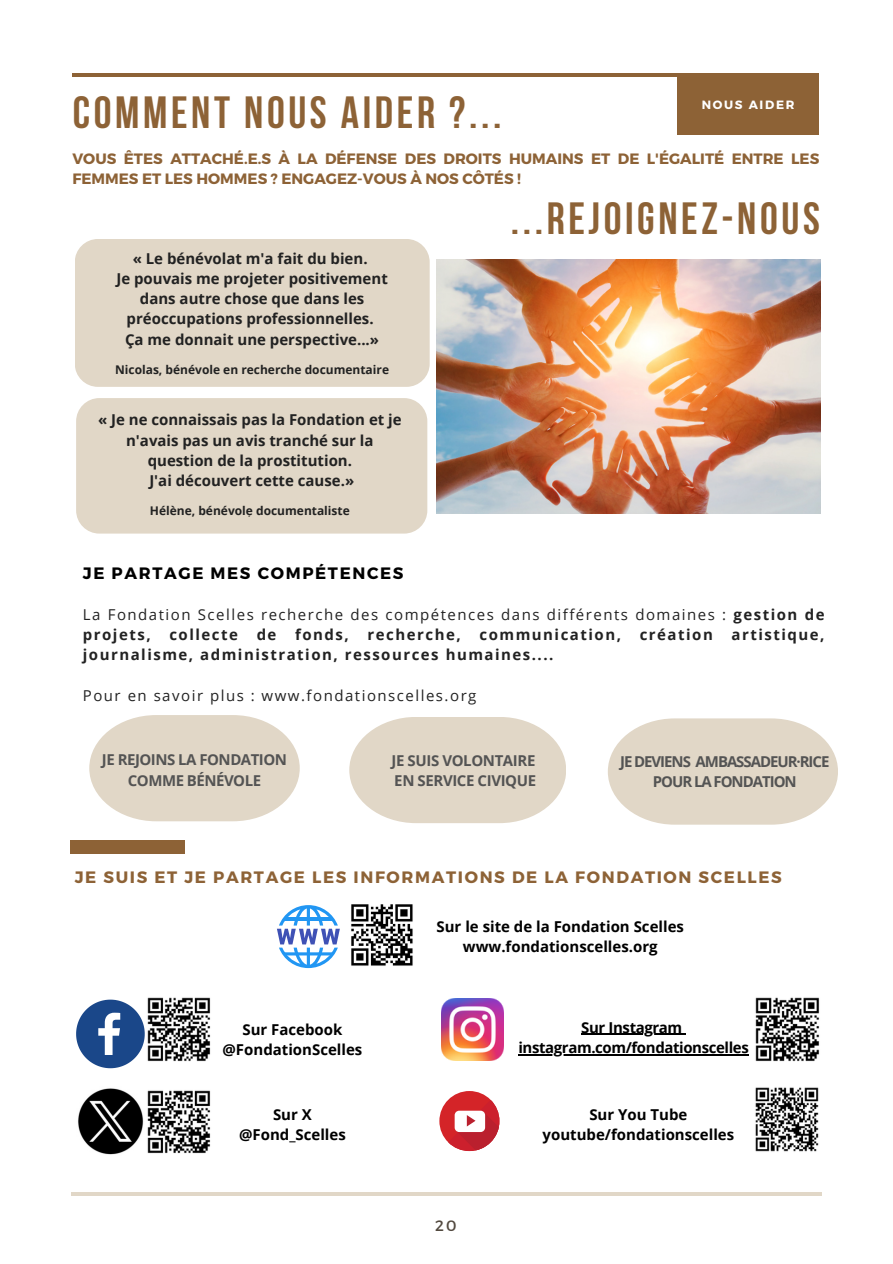
<style>
.page{position:relative;width:893px;height:1264px;background:#fff}
.page>*{position:absolute;margin:0;border:0;box-sizing:border-box;transform-origin:0 0}
.t1{font:700 45px "Bebas Neue";letter-spacing:.08em;color:#8d6236}
.t2{font:700 16.5px "Montserrat";letter-spacing:.1em;color:#8d6236}
.t3{font:700 16.5px "Montserrat";letter-spacing:.1em;color:#000}
.t4{font:700 15px/20.2px "Open Sans";color:#222;text-align:center}
.t5{font:700 15px "Open Sans";color:#000}
.t6{font:700 15px/20.2px "Montserrat";color:#8d6236}
.t7{font:700 15px/20.2px "Open Sans";letter-spacing:-.035em;color:#545454;text-align:center}
.t8{font:700 15px "Open Sans";letter-spacing:-.025em;color:#000}
.t9{font:15px "Open Sans";letter-spacing:.1em;color:#222}
.t10{font:700 15px "Open Sans";letter-spacing:-.07em;color:#545454}
.t11{font:15px "Montserrat";color:#52493f}
.t12{font:700 12px "Open Sans";color:#222}
.t13{font:700 12px "Montserrat";letter-spacing:.14em;color:#fff}
.t14{font:italic 700 3px "Montserrat";color:#000}
.s1{font-weight:400}
</style>
<div class="page">
<hr style="left:72px;top:73px;width:747px;height:4px;background:#8d6236">
<div style="left:677px;top:77px;width:142px;height:57px;background:#8d6236"></div>
<img style="left:436px;top:259px;width:384px;height:255px">
<div style="left:75px;top:239px;width:354px;height:148px;background:#e1d7c7;border-radius:23px"></div>
<svg style="left:89px;top:715px;width:211px;height:106px"></svg>
<svg style="left:349px;top:717px;width:217px;height:106px"></svg>
<svg style="left:608px;top:718px;width:230px;height:106px"></svg>
<div style="left:70px;top:840px;width:115px;height:14px;background:#8d6236"></div>
<svg style="left:277px;top:905px;width:63px;height:63px"></svg>
<img style="left:351px;top:904px;width:62px;height:62px">
<svg style="left:76px;top:999px;width:69px;height:69px"></svg>
<img style="left:147px;top:997px;width:64px;height:65px">
<img style="left:147px;top:1090px;width:64px;height:64px">
<div style="left:76px;top:398px;width:351px;height:135px;background:#e1d7c7;border-radius:23px"></div>
<img style="left:755px;top:997px;width:65px;height:65px">
<img style="left:441px;top:998px;width:62px;height:62px">
<img style="left:755px;top:1087px;width:64px;height:64px">
<svg style="left:439px;top:1090px;width:60px;height:61px"></svg>
<svg style="left:448px;top:1099px;width:52px;height:53px"></svg>
<hr style="left:72px;top:1192px;width:749px;height:3px;background:#e1d7c7">
<img style="left:78px;top:1088px;width:66px;height:67px">
<hr style="left:581px;top:1033px;width:101px;height:1px;background:#000">
<hr style="left:518px;top:1054px;width:230px;height:1px;background:#000">
<p class="t1" style="left:73px;top:95px;width:430px">COMMENT NOUS AIDER ?...</p>
<p class="t13" style="left:701px;top:97px;width:94px">NOUS AIDER</p>
<p class="t6" style="left:72px;top:148px;width:748px">VOUS ÊTES ATTACHÉ.E.S À LA DÉFENSE DES DROITS HUMAINS ET DE L'ÉGALITÉ ENTRE LES<br>FEMMES ET LES HOMMES ? ENGAGEZ-VOUS À NOS CÔTÉS !</p>
<p class="t4" style="left:133px;top:248px;width:236px">« Le bénévolat m'a fait du bien.</p>
<p class="t4" style="left:116px;top:268px;width:273px">Je pouvais me projeter positivement dans autre chose que dans les préoccupations professionnelles.</p>
<p class="t4" style="left:125px;top:329px;width:255px">Ça me donnait une perspective...»</p>
<p class="t12" style="left:115px;top:361px;width:275px">Nicolas, bénévole en recherche documentaire</p>
<p class="t4" style="left:98px;top:409px;width:305px">« Je ne connaissais pas la Fondation et je n'avais pas un avis tranché sur la question de la prostitution.</p>
<p class="t4" style="left:149px;top:470px;width:206px">J'ai découvert cette cause.»</p>
<p class="t12" style="left:150px;top:502px;width:201px">Hélène, bénévole documentaliste</p>
<p class="t14" style="left:248px;top:514px;width:3px">«</p>
<p class="t1" style="left:511px;top:200px;width:310px">...REJOIGNEZ-NOUS</p>
<p class="t3" style="left:83px;top:562px;width:322px">JE PARTAGE MES COMPÉTENCES</p>
<p class="t4" style="left:83px;top:604px;width:743px;text-align:justify"><span class="s1">La Fondation Scelles recherche des compétences dans différents domaines :</span> gestion de projets, collecte de fonds, recherche, communication, création artistique, journalisme, administration, ressources humaines....</p>
<p class="t9" style="left:83px;top:684px;width:395px">Pour en savoir plus : www.fondationscelles.org</p>
<p class="t7" style="left:102px;top:749px;width:186px">JE REJOINS LA FONDATION<br>COMME BÉNÉVOLE</p>
<p class="t7" style="left:391px;top:749px;width:145px">JE SUIS VOLONTAIRE</p>
<p class="t7" style="left:394px;top:769px;width:143px">EN SERVICE CIVIQUE</p>
<p class="t10" style="left:620px;top:751px;width:211px">JE DEVIENS AMBASSADEUR·RICE</p>
<p class="t10" style="left:652px;top:771px;width:145px">POUR LA FONDATION</p>
<p class="t2" style="left:75px;top:866px;width:708px">JE SUIS ET JE PARTAGE LES INFORMATIONS DE LA FONDATION SCELLES</p>
<p class="t5" style="left:242px;top:1019px;width:101px">Sur Facebook</p>
<p class="t5" style="left:222px;top:1039px;width:141px">@FondationScelles</p>
<p class="t5" style="left:273px;top:1103px;width:40px">Sur X</p>
<p class="t5" style="left:239px;top:1124px;width:108px">@Fond_Scelles</p>
<p class="t5" style="left:436px;top:915px;width:249px">Sur le site de la Fondation Scelles</p>
<p class="t5" style="left:463px;top:936px;width:196px">www.fondationscelles.org</p>
<p class="t8" style="left:581px;top:1016px;width:102px">Sur Instagram</p>
<p class="t8" style="left:518px;top:1036px;width:232px">instagram.com/fondationscelles</p>
<p class="t11" style="left:435px;top:1215px;width:23px">20</p>
<p class="t5" style="left:589px;top:1103px;width:99px">Sur You Tube</p>
<p class="t5" style="left:542px;top:1124px;width:193px">youtube/fondationscelles</p>
</div>
